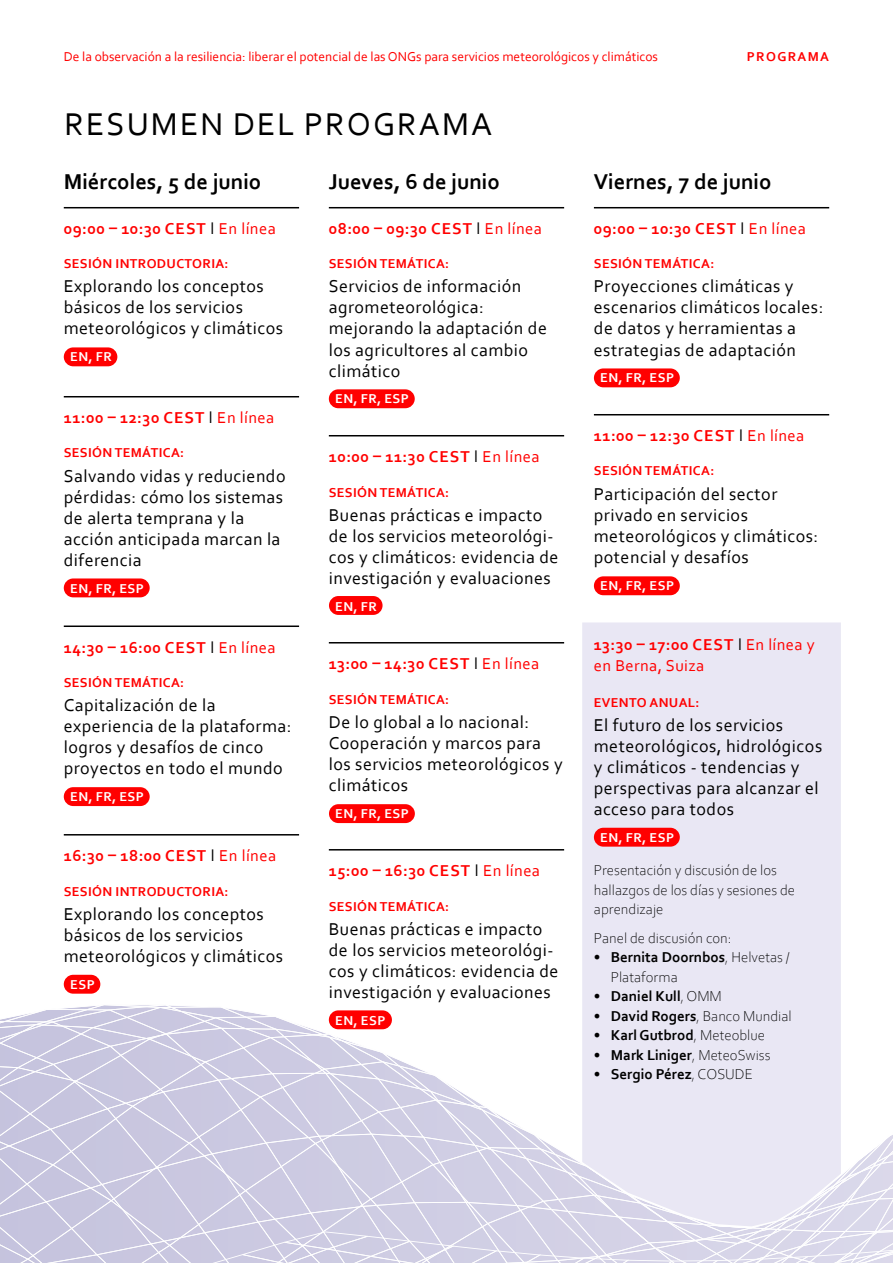
<style>
.page{position:relative;width:893px;height:1263px;background:#fff}
.page>*{position:absolute;margin:0;border:0;box-sizing:border-box;transform-origin:0 0}
.t1{font:33px "Corbel";letter-spacing:.065em;color:#000}
.t2{font:700 22.5px "Corbel";color:#000}
.t3{font:18px/21px "Corbel";letter-spacing:.025em;color:#000}
.t4{font:700 16.5px "Corbel";letter-spacing:.025em;color:#f00}
.t5{font:16.5px/21px "Corbel";letter-spacing:.025em;color:#f00}
.t6{font:300 15px/19.5px "Corbel";color:#000}
.t7{font:700 15px "Corbel";color:#000}
.t8{font:700 13.5px "Corbel";letter-spacing:.025em;color:#f00}
.t9{font:13.5px "Corbel";color:#f00}
.t10{font:700 13.5px "Corbel";letter-spacing:.04em;color:#fff}
.t11{font:700 13.5px "Corbel";letter-spacing:.1em;color:#f00}
.s1{font-weight:400;color:#000}
.s2{font-weight:400}
.s3{font-weight:700}
.s4{color:#000}
.s5{font-weight:300}
</style>
<div class="page">
<svg style="left:0;top:1005px;width:893px;height:258px"></svg>
<div style="left:594px;top:368px;width:86px;height:19px;background:#f00;border-radius:9px"></div>
<div style="left:594px;top:576px;width:86px;height:19px;background:#f00;border-radius:9px"></div>
<div style="left:329px;top:804px;width:86px;height:19px;background:#f00;border-radius:9px"></div>
<div style="left:329px;top:1010px;width:63px;height:19px;background:#f00;border-radius:9px"></div>
<div style="left:329px;top:389px;width:86px;height:19px;background:#f00;border-radius:9px"></div>
<div style="left:329px;top:596px;width:54px;height:19px;background:#f00;border-radius:9px"></div>
<div style="left:64px;top:787px;width:86px;height:19px;background:#f00;border-radius:9px"></div>
<div style="left:64px;top:975px;width:36px;height:19px;background:#f00;border-radius:9px"></div>
<div style="left:64px;top:578px;width:86px;height:19px;background:#f00;border-radius:9px"></div>
<div style="left:64px;top:347px;width:53px;height:19px;background:#f00;border-radius:9px"></div>
<hr style="left:64px;top:207px;width:235px;height:1px;background:#000">
<hr style="left:64px;top:396px;width:235px;height:1px;background:#000">
<hr style="left:64px;top:625px;width:235px;height:2px;background:#000">
<hr style="left:64px;top:834px;width:235px;height:1px;background:#000">
<hr style="left:329px;top:207px;width:235px;height:1px;background:#000">
<hr style="left:329px;top:435px;width:235px;height:1px;background:#000">
<hr style="left:329px;top:642px;width:235px;height:1px;background:#000">
<hr style="left:329px;top:849px;width:235px;height:1px;background:#000">
<div style="left:582px;top:622px;width:259px;height:604px;background:#e9e7f4"></div>
<div style="left:594px;top:828px;width:86px;height:19px;background:#f00;border-radius:9px"></div>
<hr style="left:594px;top:207px;width:235px;height:1px;background:#000">
<hr style="left:594px;top:414px;width:235px;height:1px;background:#000">
<p class="t9" style="left:64px;top:48px;width:596px">De la observación a la resiliencia: liberar el potencial de las ONGs para servicios meteorológicos y climáticos</p>
<p class="t11" style="left:747px;top:48px;width:84px">PROGRAMA</p>
<h1 class="t1" style="left:64px;top:104px;width:429px">RESUMEN DEL PROGRAMA</h1>
<p class="t2" style="left:64px;top:168px;width:199px">Miércoles, 5 de junio</p>
<p class="t4" style="left:64px;top:218px;width:213px">09:00 – 10:30 CEST <span class="s1">l</span> <span class="s2">En línea</span></p>
<p class="t8" style="left:64px;top:256px;width:166px">SESIÓN INTRODUCTORIA:</p>
<p class="t3" style="left:64px;top:276px;width:221px">Explorando los conceptos básicos de los servicios meteorológicos y climáticos</p>
<p class="t10" style="left:70px;top:349px;width:43px">EN, FR</p>
<p class="t4" style="left:64px;top:407px;width:212px">11:00 – 12:30 CEST <span class="s1">l</span> <span class="s2">En línea</span></p>
<p class="t8" style="left:64px;top:445px;width:122px">SESIÓN TEMÁTICA:</p>
<p class="t3" style="left:64px;top:465px;width:223px">Salvando vidas y reduciendo pérdidas: cómo los sistemas de alerta temprana y la acción anticipada marcan la diferencia</p>
<p class="t10" style="left:70px;top:580px;width:75px">EN, FR, ESP</p>
<p class="t4" style="left:64px;top:637px;width:213px">14:30 – 16:00 CEST <span class="s1">l</span> <span class="s2">En línea</span></p>
<p class="t8" style="left:64px;top:674px;width:122px">SESIÓN TEMÁTICA:</p>
<p class="t3" style="left:64px;top:694px;width:229px">Capitalización de la experiencia de la plataforma: logros y desafíos de cinco proyectos en todo el mundo</p>
<p class="t10" style="left:70px;top:788px;width:75px">EN, FR, ESP</p>
<p class="t4" style="left:64px;top:845px;width:214px">16:30 – 18:00 CEST <span class="s1">l</span> <span class="s2">En línea</span></p>
<p class="t8" style="left:64px;top:883px;width:166px">SESIÓN INTRODUCTORIA:</p>
<p class="t3" style="left:64px;top:903px;width:221px">Explorando los conceptos básicos de los servicios meteorológicos y climáticos</p>
<p class="t10" style="left:70px;top:976px;width:26px">ESP</p>
<p class="t2" style="left:329px;top:168px;width:173px">Jueves, 6 de junio</p>
<p class="t4" style="left:329px;top:218px;width:214px">08:00 – 09:30 CEST <span class="s1">l</span> <span class="s2">En línea</span></p>
<p class="t8" style="left:329px;top:256px;width:122px">SESIÓN TEMÁTICA:</p>
<p class="t3" style="left:329px;top:276px;width:220px">Servicios de información agrometeorológica: mejorando la adaptación de los agricultores al cambio climático</p>
<p class="t10" style="left:335px;top:391px;width:75px">EN, FR, ESP</p>
<p class="t4" style="left:329px;top:446px;width:212px">10:00 – 11:30 CEST <span class="s1">l</span> <span class="s2">En línea</span></p>
<p class="t8" style="left:329px;top:484px;width:122px">SESIÓN TEMÁTICA:</p>
<p class="t3" style="left:329px;top:504px;width:231px">Buenas prácticas e impacto de los servicios meteorológi&shy;cos y climáticos: evidencia de investigación y evaluaciones</p>
<p class="t10" style="left:335px;top:598px;width:43px">EN, FR</p>
<p class="t4" style="left:329px;top:653px;width:212px">13:00 – 14:30 CEST <span class="s1">l</span> <span class="s2">En línea</span></p>
<p class="t8" style="left:329px;top:691px;width:122px">SESIÓN TEMÁTICA:</p>
<p class="t3" style="left:329px;top:711px;width:235px">De lo global a lo nacional:<br>Cooperación y marcos para los servicios meteorológicos y climáticos</p>
<p class="t10" style="left:335px;top:805px;width:75px">EN, FR, ESP</p>
<p class="t4" style="left:329px;top:860px;width:213px">15:00 – 16:30 CEST <span class="s1">l</span> <span class="s2">En línea</span></p>
<p class="t8" style="left:329px;top:898px;width:122px">SESIÓN TEMÁTICA:</p>
<p class="t3" style="left:329px;top:918px;width:231px">Buenas prácticas e impacto de los servicios meteorológi&shy;cos y climáticos: evidencia de investigación y evaluaciones</p>
<p class="t10" style="left:335px;top:1012px;width:52px">EN, ESP</p>
<p class="t2" style="left:594px;top:168px;width:179px">Viernes, 7 de junio</p>
<p class="t4" style="left:594px;top:218px;width:213px">09:00 – 10:30 CEST <span class="s1">l</span> <span class="s2">En línea</span></p>
<p class="t8" style="left:594px;top:256px;width:122px">SESIÓN TEMÁTICA:</p>
<p class="t3" style="left:594px;top:276px;width:231px">Proyecciones climáticas y escenarios climáticos locales: de datos y herramientas a estrategias de adaptación</p>
<p class="t10" style="left:600px;top:370px;width:75px">EN, FR, ESP</p>
<p class="t4" style="left:594px;top:425px;width:212px">11:00 – 12:30 CEST <span class="s1">l</span> <span class="s2">En línea</span></p>
<p class="t8" style="left:594px;top:463px;width:122px">SESIÓN TEMÁTICA:</p>
<p class="t3" style="left:594px;top:483px;width:226px">Participación del sector privado en servicios meteorológicos y climáticos: potencial y desafíos</p>
<p class="t10" style="left:600px;top:577px;width:75px">EN, FR, ESP</p>
<p class="t5" style="left:594px;top:634px;width:222px"><span class="s3">13:30 – 17:00 CEST</span> <span class="s4">l</span> En línea y en Berna, Suiza</p>
<p class="t8" style="left:594px;top:694px;width:107px">EVENTO ANUAL:</p>
<p class="t3" style="left:594px;top:714px;width:230px">El futuro de los servicios meteorológicos, hidrológicos y climáticos - tendencias y perspectivas para alcanzar el acceso para todos</p>
<p class="t10" style="left:600px;top:829px;width:75px">EN, FR, ESP</p>
<p class="t6" style="left:594px;top:860px;width:203px">Presentación y discusión de los hallazgos de los días y sesiones de aprendizaje</p>
<p class="t6" style="left:594px;top:927px;width:139px">Panel de discusión con:</p>
<p class="t6" style="left:611px;top:947px;width:180px;text-indent:-17px">• <span class="s3">Bernita Doornbos</span>, Helvetas /<br>Plataforma</p>
<p class="t7" style="left:594px;top:987px;width:130px"><span class="s5">•</span> Daniel Kull<span class="s5">, OMM</span></p>
<p class="t6" style="left:594px;top:1005px;width:199px">• <span class="s3">David Rogers</span>, Banco Mundial</p>
<p class="t6" style="left:594px;top:1025px;width:173px">• <span class="s3">Karl Gutbrod</span>, Meteoblue</p>
<p class="t6" style="left:594px;top:1044px;width:178px">• <span class="s3">Mark Liniger</span>, MeteoSwiss</p>
<p class="t7" style="left:594px;top:1065px;width:160px"><span class="s5">•</span> Sergio Pérez<span class="s5">, COSUDE</span></p>
</div>
